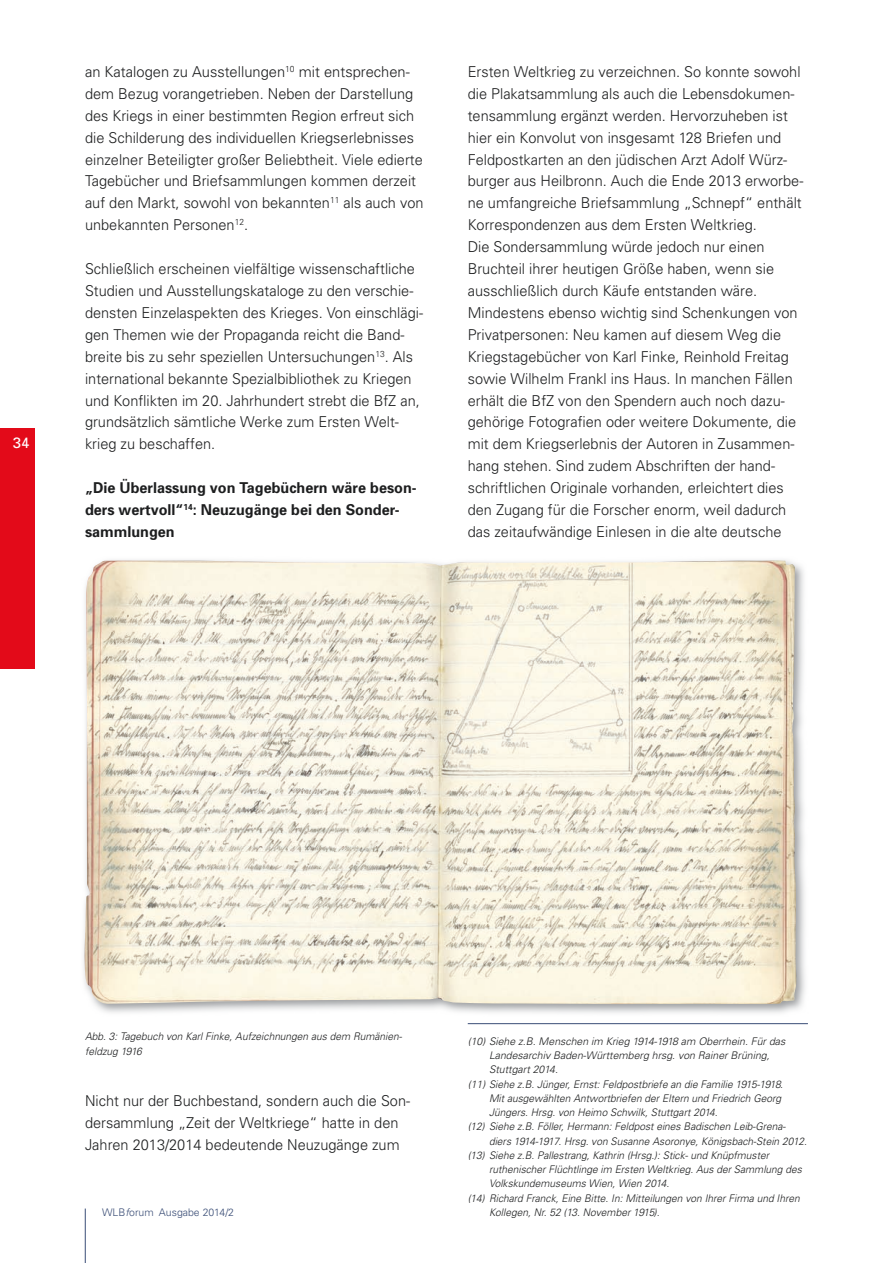
<style>
.page{position:relative;width:893px;height:1263px;background:#fff}
.page>*{position:absolute;margin:0;border:0;box-sizing:border-box;transform-origin:0 0}
.t1{font:300 15px/21.9px "Univers";color:#1d1e1f}
.t2{font:700 15px/21.9px "Univers";color:#1d1e1f;scale:.96 1}
.t3{font:15px "Univers";color:#fff}
.t4{font:italic 300 10.5px/14.2px "Univers";color:#1d1e1f}
.t5{font:300 10.5px "Univers";color:#3a4d76}
.s1{font-style:italic}
</style>
<div class="page">
<hr style="left:85px;top:1208px;width:1px;height:55px;background:#3a4d76">
<div style="left:0;top:428px;width:34px;height:240px;background:#e30a19"></div>
<img style="left:83px;top:564px;width:722px;height:449px">
<img style="left:84px;top:560px;width:713px;height:444px">
<hr style="left:468px;top:1023px;width:340px;height:1px;background:#3a4d76">
<p class="t3" style="left:13px;top:434px;width:18px">34</p>
<p class="t1" style="left:85px;top:60px;width:340px">an Katalogen zu Ausstellungen<sup>10</sup> mit entsprechen&shy;dem Bezug vorangetrieben. Neben der Darstellung des Kriegs in einer bestimmten Region erfreut sich die Schilderung des individuellen Kriegserlebnisses einzelner Beteiligter großer Beliebtheit. Viele edierte Tagebücher und Briefsammlungen kommen derzeit auf den Markt, sowohl von bekannten<sup>11</sup> als auch von unbekannten Personen<sup>12</sup>.</p>
<p class="t1" style="left:85px;top:257px;width:340px">Schließlich erscheinen vielfältige wissenschaftliche Studien und Ausstellungskataloge zu den verschie&shy;densten Einzelaspekten des Krieges. Von einschlägi&shy;gen Themen wie der Propaganda reicht die Band&shy;breite bis zu sehr speziellen Untersuchungen<sup>13</sup>. Als international bekannte Spezialbibliothek zu Kriegen und Konflikten im 20. Jahrhundert strebt die BfZ an, grundsätzlich sämtliche Werke zum Ersten Welt&shy;krieg zu beschaffen.</p>
<p class="t2" style="left:85px;top:476px;width:347px">„Die Überlassung von Tagebüchern wäre beson&shy;ders wertvoll“<sup>14</sup>: Neuzugänge bei den Sonder&shy;sammlungen</p>
<p class="t1" style="left:468px;top:60px;width:337px">Ersten Weltkrieg zu verzeichnen. So konnte sowohl die Plakatsammlung als auch die Lebensdokumen&shy;tensammlung ergänzt werden. Hervorzuheben ist hier ein Konvolut von insgesamt 128 Briefen und Feldpostkarten an den jüdischen Arzt Adolf Würz&shy;burger aus Heilbronn. Auch die Ende 2013 erworbe&shy;ne umfangreiche Briefsammlung „Schnepf“ enthält Korrespondenzen aus dem Ersten Weltkrieg.<br>Die Sondersammlung würde jedoch nur einen Bruchteil ihrer heutigen Größe haben, wenn sie ausschließlich durch Käufe entstanden wäre.<br>Mindestens ebenso wichtig sind Schenkungen von Privatpersonen: Neu kamen auf diesem Weg die Kriegstagebücher von Karl Finke, Reinhold Freitag sowie Wilhelm Frankl ins Haus. In manchen Fällen erhält die BfZ von den Spendern auch noch dazu&shy;gehörige Fotografien oder weitere Dokumente, die mit dem Kriegserlebnis der Autoren in Zusammen&shy;hang stehen. Sind zudem Abschriften der hand&shy;schriftlichen Originale vorhanden, erleichtert dies den Zugang für die Forscher enorm, weil dadurch das zeitaufwändige Einlesen in die alte deutsche</p>
<p class="t4" style="left:85px;top:1029px;width:319px">Abb. 3: Tagebuch von Karl Finke, Aufzeichnungen aus dem Rumänien&shy;feldzug 1916</p>
<p class="t4" style="left:468px;top:1034px;width:319px">(10) Siehe z.B. Menschen im Krieg 1914-1918 am Oberrhein. Für das</p>
<p class="t4" style="left:489px;top:1048px;width:282px">Landesarchiv Baden-Württemberg hrsg. von Rainer Brüning,</p>
<p class="t4" style="left:489px;top:1062px;width:70px">Stuttgart 2014.</p>
<p class="t4" style="left:468px;top:1076px;width:317px">(11) Siehe z.B. Jünger, Ernst: Feldpostbriefe an die Familie 1915-1918.</p>
<p class="t4" style="left:489px;top:1091px;width:294px">Mit ausgewählten Antwortbriefen der Eltern und Friedrich Georg</p>
<p class="t4" style="left:489px;top:1105px;width:230px">Jüngers. Hrsg. von Heimo Schwilk, Stuttgart 2014.</p>
<p class="t4" style="left:468px;top:1119px;width:319px">(12) Siehe z.B. Föller, Hermann: Feldpost eines Badischen Leib-Grena-</p>
<p class="t4" style="left:489px;top:1133px;width:319px">diers 1914-1917. Hrsg. von Susanne Asoronye, Königsbach-Stein 2012.</p>
<p class="t4" style="left:468px;top:1148px;width:303px">(13) Siehe z.B. Pallestrang, Kathrin (Hrsg.): Stick- und Knüpfmuster</p>
<p class="t4" style="left:489px;top:1162px;width:314px">ruthenischer Flüchtlinge im Ersten Weltkrieg. Aus der Sammlung des</p>
<p class="t4" style="left:489px;top:1176px;width:182px">Volkskundemuseums Wien, Wien 2014.</p>
<p class="t4" style="left:468px;top:1190px;width:334px">(14) Richard Franck, Eine Bitte. In: Mitteilungen von Ihrer Firma und Ihren</p>
<p class="t4" style="left:489px;top:1205px;width:172px">Kollegen, Nr. 52 (13. November 1915).</p>
<p class="t1" style="left:85px;top:1089px;width:327px">Nicht nur der Buchbestand, sondern auch die Son&shy;dersammlung „Zeit der Weltkriege“ hatte in den<br>Jahren 2013/2014 bedeutende Neuzugänge zum</p>
<p class="t5" style="left:102px;top:1206px;width:134px">WLB<span class="s1">f</span>orum Ausgabe 2014/2</p>
</div>
